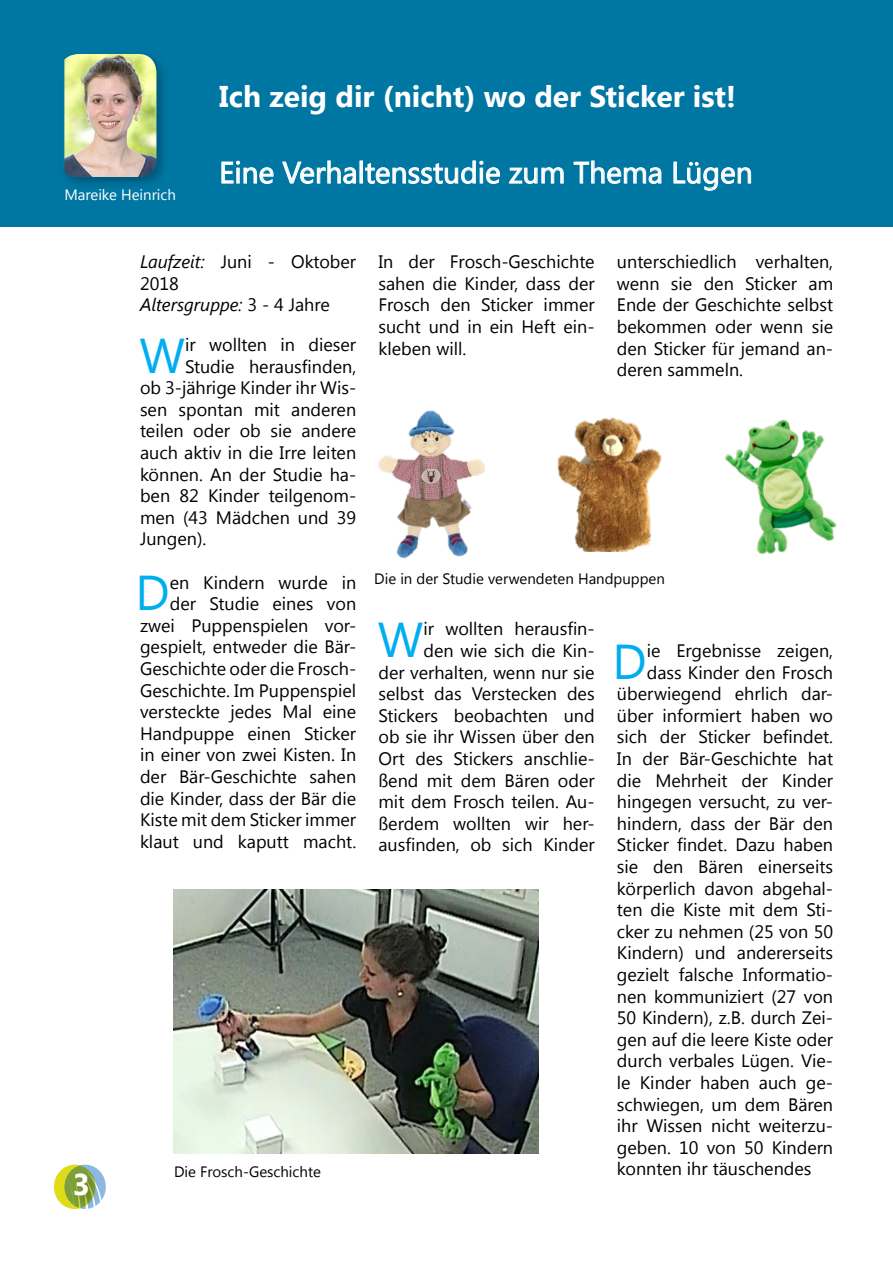
<style>
.page{position:relative;width:893px;height:1263px;background:#fff}
.page>*{position:absolute;margin:0;border:0;box-sizing:border-box;transform-origin:0 0}
.t1{font:48.9px "Segoe UI";color:#00aeef}
.t2{font:700 30px "Segoe UI";color:#fff}
.t3{font:30px "Segoe UI";color:#fff}
.t4{font:18px/21.6px "Segoe UI";color:#000;text-align:right}
.t5{font:italic 18px "Segoe UI";color:#000}
.t6{font:15px "Segoe UI";color:#000}
.t7{font:15px "Segoe UI";color:#fff}
.s1{font-style:italic}
.s2{font-style:normal}
</style>
<div class="page">
<div style="left:0;top:0;width:893px;height:227px;background:#0076a3"></div>
<svg style="left:54px;top:1165px;width:52px;height:44px"></svg>
<div style="left:72px;top:1170px;width:28px;height:38px;background:#000;opacity:.25"></div>
<div style="left:56px;top:50px;width:113px;height:140px;background:#000;opacity:.25"></div>
<div style="left:60px;top:54px;width:96px;height:123px;background:#0076a3;border-radius:18px"></div>
<img style="left:64px;top:54px;width:92px;height:123px">
<div style="left:64px;top:189px;width:131px;height:24px;background:#0076a3"></div>
<img style="left:378px;top:410px;width:459px;height:149px">
<img style="left:174px;top:890px;width:365px;height:263px">
<svg style="left:221px;top:160px;width:53px;height:24px"></svg>
<svg style="left:282px;top:160px;width:74px;height:24px"></svg>
<svg style="left:365px;top:160px;width:135px;height:24px"></svg>
<svg style="left:509px;top:167px;width:55px;height:17px"></svg>
<svg style="left:573px;top:160px;width:89px;height:24px"></svg>
<svg style="left:673px;top:161px;width:78px;height:30px"></svg>
<p class="t7" style="left:64px;top:184px;width:113px">Mareike Heinrich</p>
<p class="t2" style="left:219px;top:75px;width:518px">Ich zeig dir (nicht) wo der Sticker ist!</p>
<p class="t3" style="left:219px;top:152px;width:535px">Eine Verhaltensstudie zum Thema Lügen</p>
<p class="t2" style="left:73px;top:1163px;width:19px">3</p>
<p class="t4" style="left:140px;top:250px;width:218px;text-align:left"><span class="s1">Laufzeit:</span> Juni - Oktober<br>2018</p>
<p class="t5" style="left:140px;top:292px;width:191px">Altersgruppe: <span class="s2">3 - 4 Jahre</span></p>
<p class="t1" style="left:139px;top:321px;width:47px">W</p>
<p class="t4" style="left:185px;top:333px;width:173px">ir wollten in dieser</p>
<p class="t4" style="left:185px;top:355px;width:173px">Studie herausfinden,</p>
<p class="t4" style="left:140px;top:376px;width:218px">ob 3-jährige Kinder ihr Wis-</p>
<p class="t4" style="left:140px;top:398px;width:218px">sen spontan mit anderen</p>
<p class="t4" style="left:140px;top:419px;width:218px">teilen oder ob sie andere</p>
<p class="t4" style="left:140px;top:441px;width:218px">auch aktiv in die Irre leiten</p>
<p class="t4" style="left:140px;top:463px;width:218px">können. An der Studie ha-</p>
<p class="t4" style="left:140px;top:484px;width:218px">ben 82 Kinder teilgenom-</p>
<p class="t4" style="left:140px;top:506px;width:218px">men (43 Mädchen und 39</p>
<p class="t4" style="left:140px;top:527px;width:68px">Jungen).</p>
<p class="t1" style="left:136px;top:559px;width:36px">D</p>
<p class="t4" style="left:140px;top:571px;width:218px">en Kindern wurde in der Studie eines von zwei Puppenspielen vor&shy;gespielt, entweder die Bär-<br>Geschichte oder die Frosch-<br>Geschichte. Im Puppenspiel versteckte jedes Mal eine<br>Handpuppe einen Sticker in einer von zwei Kisten. In der Bär-Geschichte sahen die Kinder, dass der Bär die<br>Kiste mit dem Sticker immer klaut und kaputt macht.</p>
<p class="t6" style="left:174px;top:1161px;width:148px">Die Frosch-Geschichte</p>
<p class="t4" style="left:378px;top:250px;width:218px;text-align:justify">In der Frosch-Geschichte sahen die Kinder, dass der Frosch den Sticker immer sucht und in ein Heft ein&shy;kleben will.</p>
<p class="t4" style="left:617px;top:250px;width:218px;text-align:justify">unterschiedlich verhalten, wenn sie den Sticker am Ende der Geschichte selbst bekommen oder wenn sie den Sticker für jemand an&shy;deren sammeln.</p>
<p class="t6" style="left:374px;top:569px;width:292px">Die in der Studie verwendeten Handpuppen</p>
<p class="t4" style="left:378px;top:617px;width:218px">ir wollten herausfin-<br>den wie sich die Kin-<br>der verhalten, wenn nur sie selbst das Verstecken des<br>Stickers beobachten und ob sie ihr Wissen über den<br>Ort des Stickers anschlie&shy;ßend mit dem Bären oder mit dem Frosch teilen. Au&shy;ßerdem wollten wir her&shy;ausfinden, ob sich Kinder</p>
<p class="t1" style="left:378px;top:606px;width:47px">W</p>
<p class="t1" style="left:612px;top:627px;width:36px">D</p>
<p class="t4" style="left:647px;top:639px;width:188px">ie Ergebnisse zeigen,</p>
<p class="t4" style="left:647px;top:661px;width:188px">dass Kinder den Frosch</p>
<p class="t4" style="left:617px;top:682px;width:218px">überwiegend ehrlich dar-</p>
<p class="t4" style="left:617px;top:704px;width:218px">über informiert haben wo</p>
<p class="t4" style="left:617px;top:725px;width:218px">sich der Sticker befindet.</p>
<p class="t4" style="left:617px;top:747px;width:218px">In der Bär-Geschichte hat</p>
<p class="t4" style="left:617px;top:769px;width:218px">die Mehrheit der Kinder</p>
<p class="t4" style="left:617px;top:790px;width:218px">hingegen versucht, zu ver-</p>
<p class="t4" style="left:617px;top:812px;width:218px">hindern, dass der Bär den</p>
<p class="t4" style="left:617px;top:833px;width:218px">Sticker findet. Dazu haben</p>
<p class="t4" style="left:617px;top:855px;width:218px">sie den Bären einerseits</p>
<p class="t4" style="left:617px;top:877px;width:218px">körperlich davon abgehal-</p>
<p class="t4" style="left:617px;top:898px;width:218px">ten die Kiste mit dem Sti-</p>
<p class="t4" style="left:617px;top:920px;width:218px">cker zu nehmen (25 von 50</p>
<p class="t4" style="left:617px;top:941px;width:218px">Kindern) und andererseits</p>
<p class="t4" style="left:617px;top:963px;width:218px">gezielt falsche Informatio-</p>
<p class="t4" style="left:617px;top:985px;width:218px">nen kommuniziert (27 von</p>
<p class="t4" style="left:617px;top:1006px;width:218px">50 Kindern), z.B. durch Zei-</p>
<p class="t4" style="left:617px;top:1028px;width:218px">gen auf die leere Kiste oder</p>
<p class="t4" style="left:617px;top:1049px;width:218px">durch verbales Lügen. Vie-</p>
<p class="t4" style="left:617px;top:1071px;width:218px">le Kinder haben auch ge-</p>
<p class="t4" style="left:617px;top:1093px;width:218px">schwiegen, um dem Bären</p>
<p class="t4" style="left:617px;top:1114px;width:218px">ihr Wissen nicht weiterzu-</p>
<p class="t4" style="left:617px;top:1136px;width:218px">geben. 10 von 50 Kindern</p>
<p class="t4" style="left:617px;top:1157px;width:196px">konnten ihr täuschendes</p>
</div>
